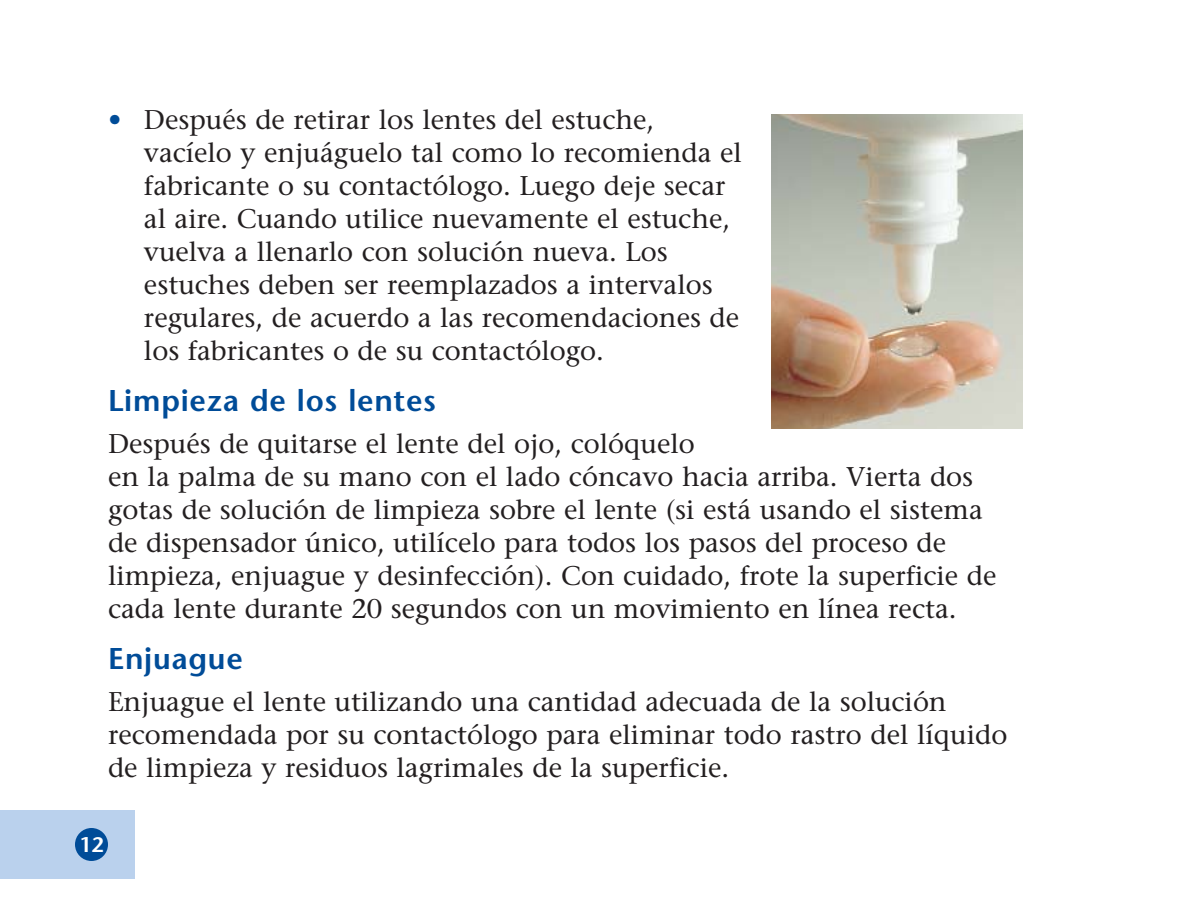
<style>
.page{position:relative;width:1188px;height:918px;background:#fff}
.page>*{position:absolute;margin:0;border:0;box-sizing:border-box;transform-origin:0 0}
.t1{font:600 30px "Stone Sans";letter-spacing:.025em;color:#004c98}
.t2{font:27px/33px "Stone Serif";color:#231f20}
.t3{font:600 21px "Stone Sans";color:#fff}
.s1{font-family:"Stone Sans";color:#004c98}
</style>
<div class="page">
<div style="left:0;top:810px;width:135px;height:69px;background:#bad1ed"></div>
<div style="left:75px;top:828px;width:33px;height:33px;background:#004c98;border-radius:50%"></div>
<img style="left:771px;top:114px;width:252px;height:315px">
<p class="t2" style="left:144px;top:106px;width:599px;text-indent:-36px"><span class="s1">•</span> Después de retirar los lentes del estuche, vacíelo y enjuáguelo tal como lo recomienda el fabricante o su contactólogo. Luego deje secar al aire. Cuando utilice nuevamente el estuche, vuelva a llenarlo con solución nueva. Los estuches deben ser reemplazados a intervalos regulares, de acuerdo a las recomendaciones de los fabricantes o de su contactólogo.</p>
<p class="t1" style="left:108px;top:389px;width:329px">Limpieza de los lentes</p>
<p class="t2" style="left:108px;top:430px;width:890px">Después de quitarse el lente del ojo, colóquelo<br>en la palma de su mano con el lado cóncavo hacia arriba. Vierta dos gotas de solución de limpieza sobre el lente (si está usando el sistema de dispensador único, utilícelo para todos los pasos del proceso de limpieza, enjuague y desinfección). Con cuidado, frote la superficie de cada lente durante 20 segundos con un movimiento en línea recta.</p>
<p class="t1" style="left:108px;top:647px;width:136px">Enjuague</p>
<p class="t2" style="left:108px;top:688px;width:901px">Enjuague el lente utilizando una cantidad adecuada de la solución recomendada por su contactólogo para eliminar todo rastro del líquido de limpieza y residuos lagrimales de la superficie.</p>
<p class="t3" style="left:79px;top:837px;width:26px">12</p>
</div>
